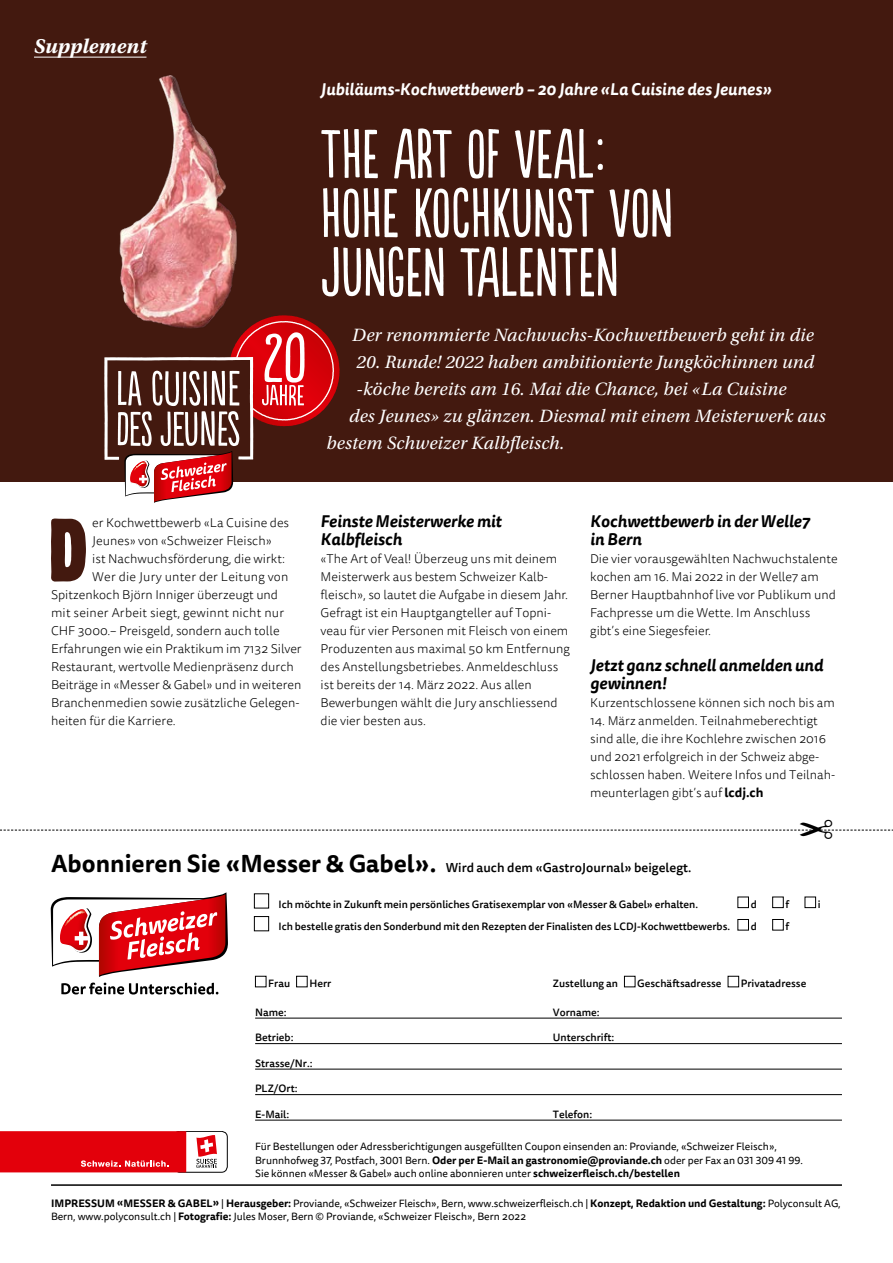
<style>
.page{position:relative;width:893px;height:1263px;background:#fff}
.page>*{position:absolute;margin:0;border:0;box-sizing:border-box;transform-origin:0 0}
.t1{font:89.1px "Block Berthold BQ Extra Cnd";color:#43190f}
.t2{font:65.1px/59.1px "Populaire";letter-spacing:.01em;color:#fff}
.t3{font:italic 700 21px "Utopia Std";letter-spacing:.005em;color:#fff}
.t4{font:italic 18.75px "Utopia Std";letter-spacing:.01em;color:#fff}
.t5{font:italic 700 16.5px/18px "Tisa Sans OT";color:#000}
.t6{font:italic 700 16.5px "Tisa Sans OT";color:#fff}
.t7{font:300 12.75px/18px "Tisa Sans OT";color:#000}
.t8{font:500 12.75px "Tisa Sans OT";color:#000}
.t9{font:10.5px/13.5px "Tisa Sans OT";color:#000}
.t10{font:500 10.5px "Tisa Sans OT";letter-spacing:-.005em;color:#000}
.s1{font-weight:700}
.s2{font-weight:700;font-size:24px}
</style>
<div class="page">
<div style="left:0;top:0;width:893px;height:482px;background:#43190f"></div>
<img style="left:119px;top:57px;width:118px;height:258px">
<svg style="left:51px;top:892px;width:177px;height:102px"></svg>
<div style="left:254px;top:893px;width:15px;height:15px;border:1px solid #000"></div>
<div style="left:254px;top:916px;width:15px;height:15px;border:1px solid #000"></div>
<div style="left:738px;top:897px;width:11px;height:11px;border:1px solid #000"></div>
<div style="left:772px;top:897px;width:12px;height:11px;border:1px solid #000"></div>
<div style="left:805px;top:897px;width:11px;height:11px;border:1px solid #000"></div>
<div style="left:738px;top:919px;width:11px;height:11px;border:1px solid #000"></div>
<div style="left:772px;top:919px;width:12px;height:11px;border:1px solid #000"></div>
<div style="left:174px;top:1131px;width:53px;height:41px;border:1px solid #000;border-radius:6px"></div>
<svg style="left:196px;top:1135px;width:21px;height:33px"></svg>
<div style="left:0;top:1131px;width:186px;height:41px;background:#e3000b"></div>
<svg style="left:81px;top:1160px;width:88px;height:7px"></svg>
<hr style="left:255px;top:1018px;width:587px;height:1px;background:#000">
<hr style="left:255px;top:1043px;width:587px;height:1px;background:#000">
<hr style="left:255px;top:1069px;width:587px;height:1px;background:#000">
<hr style="left:255px;top:1094px;width:587px;height:1px;background:#000">
<hr style="left:255px;top:1120px;width:587px;height:1px;background:#000">
<div style="left:255px;top:976px;width:11px;height:11px;border:1px solid #000"></div>
<div style="left:296px;top:976px;width:11px;height:11px;border:1px solid #000"></div>
<div style="left:624px;top:976px;width:11px;height:11px;border:1px solid #000"></div>
<div style="left:728px;top:976px;width:11px;height:11px;border:1px solid #000"></div>
<hr style="left:51px;top:1184px;width:791px;height:2px;background:#000">
<svg style="left:104px;top:315px;width:236px;height:188px"></svg>
<hr style="left:34px;top:57px;width:112px;height:1px;background:#fff">
<svg style="left:0;top:829px;width:893px;height:2px"></svg>
<h3 class="t3" style="left:34px;top:34px;width:114px">Supplement</h3>
<p class="t6" style="left:321px;top:79px;width:452px">Jubiläums-Kochwettbewerb – 20 Jahre «La Cuisine des Jeunes»</p>
<h2 class="t2" style="left:321px;top:127px;width:354px">THE ART OF VEAL:<br>HOHE KOCHKUNST VON<br>JUNGEN TALENTEN</h2>
<h3 class="t4" style="left:352px;top:325px;width:463px">Der renommierte Nachwuchs-Kochwettbewerb geht in die</h3>
<h3 class="t4" style="left:357px;top:352px;width:459px">20. Runde! 2022 haben ambitionierte Jungköchinnen und</h3>
<h3 class="t4" style="left:357px;top:379px;width:431px">-köche bereits am 16. Mai die Chance, bei «La Cuisine</h3>
<h3 class="t4" style="left:349px;top:406px;width:478px">des Jeunes» zu glänzen. Diesmal mit einem Meisterwerk aus</h3>
<h3 class="t4" style="left:327px;top:433px;width:239px">bestem Schweizer Kalbfleisch.</h3>
<h1 class="t1" style="left:49px;top:499px;width:40px">D</h1>
<p class="t7" style="left:92px;top:515px;width:199px">er Kochwettbewerb «La Cuisine des</p>
<p class="t7" style="left:92px;top:533px;width:181px">Jeunes» von «Schweizer Fleisch»</p>
<p class="t7" style="left:92px;top:551px;width:194px">ist Nachwuchsförderung, die wirkt:</p>
<p class="t7" style="left:92px;top:569px;width:198px">Wer die Jury unter der Leitung von</p>
<p class="t7" style="left:51px;top:587px;width:229px">Spitzenkoch Björn Inniger überzeugt und</p>
<p class="t7" style="left:51px;top:605px;width:235px">mit seiner Arbeit siegt, gewinnt nicht nur</p>
<p class="t7" style="left:51px;top:623px;width:230px">CHF 3000.– Preisgeld, sondern auch tolle</p>
<p class="t7" style="left:51px;top:641px;width:252px">Erfahrungen wie ein Praktikum im 7132 Silver</p>
<p class="t7" style="left:51px;top:659px;width:244px">Restaurant, wertvolle Medienpräsenz durch</p>
<p class="t7" style="left:51px;top:677px;width:252px">Beiträge in «Messer &amp; Gabel» und in weiteren</p>
<p class="t7" style="left:51px;top:695px;width:250px">Branchenmedien sowie zusätzliche Gelegen-</p>
<p class="t7" style="left:51px;top:713px;width:126px">heiten für die Karriere.</p>
<p class="t5" style="left:321px;top:513px;width:183px">Feinste Meisterwerke mit<br>Kalbfleisch</p>
<p class="t7" style="left:321px;top:551px;width:251px">«The Art of Veal! Überzeug uns mit deinem Meisterwerk aus bestem Schweizer Kalb&shy;fleisch», so lautet die Aufgabe in diesem Jahr.<br>Gefragt ist ein Hauptgangteller auf Topni&shy;veau für vier Personen mit Fleisch von einem Produzenten aus maximal 50 km Entfernung des Anstellungsbetriebes. Anmeldeschluss ist bereits der 14. März 2022. Aus allen Bewerbungen wählt die Jury anschliessend die vier besten aus.</p>
<p class="t5" style="left:590px;top:513px;width:221px">Kochwettbewerb in der Welle7 in Bern</p>
<p class="t7" style="left:590px;top:551px;width:249px">Die vier vorausgewählten Nachwuchstalente kochen am 16. Mai 2022 in der Welle7 am Berner Hauptbahnhof live vor Publikum und Fachpresse um die Wette. Im Anschluss gibt’s eine Siegesfeier.</p>
<p class="t5" style="left:590px;top:657px;width:234px">Jetzt ganz schnell anmelden und gewinnen!</p>
<p class="t7" style="left:590px;top:695px;width:246px">Kurzentschlossene können sich noch bis am</p>
<p class="t7" style="left:590px;top:713px;width:246px">14. März anmelden. Teilnahmeberechtigt sind alle, die ihre Kochlehre zwischen 2016 und 2021 erfolgreich in der Schweiz abge&shy;schlossen haben. Weitere Infos und Teilnah&shy;meunterlagen gibt’s auf <span class="s1">lcdj.ch</span></p>
<p class="t8" style="left:51px;top:860px;width:642px"><span class="s2">Abonnieren Sie «Messer &amp; Gabel».</span> Wird auch dem «GastroJournal» beigelegt.</p>
<p class="t10" style="left:279px;top:898px;width:421px">Ich möchte in Zukunft mein persönliches Gratisexemplar von «Messer &amp; Gabel» erhalten.</p>
<p class="t10" style="left:751px;top:898px;width:8px">d</p>
<p class="t10" style="left:785px;top:898px;width:5px">f</p>
<p class="t10" style="left:818px;top:898px;width:4px">i</p>
<p class="t10" style="left:279px;top:920px;width:453px">Ich bestelle gratis den Sonderbund mit den Rezepten der Finalisten des LCDJ-Kochwettbewerbs.</p>
<p class="t10" style="left:751px;top:920px;width:8px">d</p>
<p class="t10" style="left:785px;top:920px;width:5px">f</p>
<p class="t10" style="left:268px;top:977px;width:23px">Frau</p>
<p class="t10" style="left:309px;top:977px;width:23px">Herr</p>
<p class="t10" style="left:553px;top:977px;width:67px">Zustellung an</p>
<p class="t10" style="left:637px;top:977px;width:86px">Geschäftsadresse</p>
<p class="t10" style="left:741px;top:977px;width:67px">Privatadresse</p>
<p class="t10" style="left:255px;top:1005px;width:33px">Name:</p>
<p class="t10" style="left:553px;top:1005px;width:48px">Vorname:</p>
<p class="t10" style="left:255px;top:1031px;width:40px">Betrieb:</p>
<p class="t10" style="left:553px;top:1031px;width:63px">Unterschrift:</p>
<p class="t10" style="left:255px;top:1056px;width:59px">Strasse/Nr.:</p>
<p class="t10" style="left:255px;top:1082px;width:44px">PLZ/Ort:</p>
<p class="t10" style="left:255px;top:1107px;width:36px">E-Mail:</p>
<p class="t10" style="left:553px;top:1107px;width:41px">Telefon:</p>
<p class="t9" style="left:255px;top:1140px;width:549px">Für Bestellungen oder Adressberichtigungen ausgefüllten Coupon einsenden an: Proviande, «Schweizer Fleisch»,<br>Brunnhofweg 37, Postfach, 3001 Bern. <span class="s1">Oder per E-Mail an gastronomie@proviande.ch</span> oder per Fax an 031 309 41 99.<br>Sie können «Messer &amp; Gabel» auch online abonnieren unter <span class="s1">schweizerfleisch.ch/bestellen</span></p>
<p class="t9" style="left:51px;top:1197px;width:791px"><span class="s1">IMPRESSUM «MESSER &amp; GABEL»</span> | <span class="s1">Herausgeber:</span> Proviande, «Schweizer Fleisch», Bern, www.schweizerfleisch.ch | <span class="s1">Konzept, Redaktion und Gestaltung:</span> Polyconsult AG,<br>Bern, www.polyconsult.ch | <span class="s1">Fotografie:</span> Jules Moser, Bern © Proviande, «Schweizer Fleisch», Bern 2022</p>
</div>
